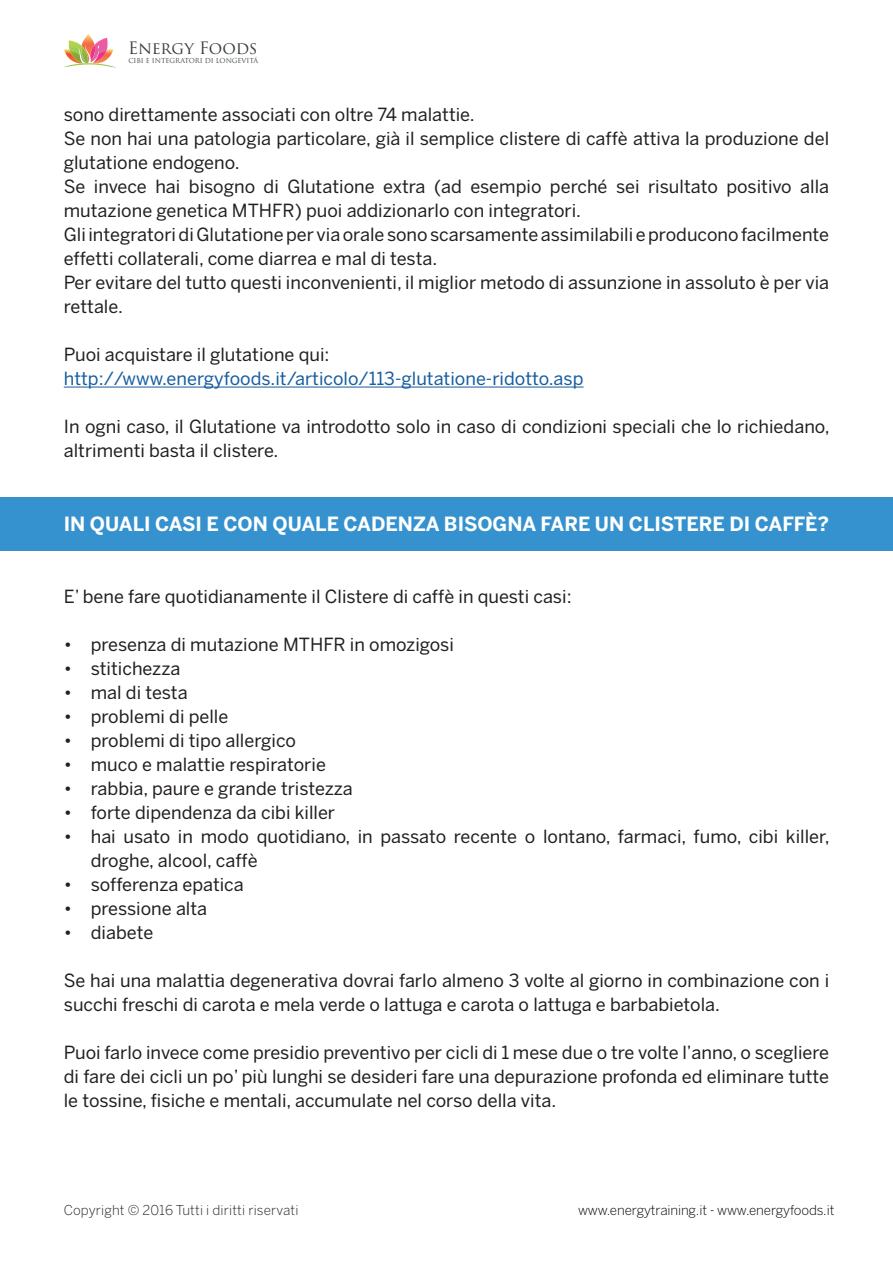
<style>
.page{position:relative;width:893px;height:1263px;background:#fff}
.page>*{position:absolute;margin:0;border:0;box-sizing:border-box;transform-origin:0 0}
.Normale{font:700 19.5px "Benton Sans";color:#fff}
.Normale-2{font:18px/24px "Benton Sans";color:#231f20}
.Normale-3{font:18px "Benton Sans";color:#175d9e}
.t1{font:16.65px "Trajan Pro 3";letter-spacing:-.015em;color:#3b3f41}
.t2{font:300 13.5px "Benton Sans";letter-spacing:-.01em;color:#000}
.t3{font:300 13.5px "Benton Sans";letter-spacing:.01em;color:#231f20}
.t4{font:6.75px "Trajan Pro 3";letter-spacing:-.01em;color:#3b3f41}
</style>
<div class="page">
<svg style="left:64px;top:34px;width:52px;height:34px"></svg>
<hr style="left:64px;top:387px;width:520px;height:1px;background:#175d9e">
<div style="left:0;top:497px;width:893px;height:54px;background:#3592cf"></div>
<p class="t1" style="left:128px;top:36px;width:131px">Energy Foods</p>
<p class="t4" style="left:128px;top:55px;width:131px">CIBI E INTEGRATORI DI LONGEVITÁ</p>
<p class="Normale-2" style="left:64px;top:102px;width:412px">sono direttamente associati con oltre 74 malattie.</p>
<p class="Normale-2" style="left:64px;top:126px;width:767px">Se non hai una patologia particolare, già il semplice clistere di caffè attiva la produzione del glutatione endogeno.</p>
<p class="Normale-2" style="left:64px;top:174px;width:767px">Se invece hai bisogno di Glutatione extra (ad esempio perché sei risultato positivo alla mutazione genetica MTHFR) puoi addizionarlo con integratori.</p>
<p class="Normale-2" style="left:64px;top:222px;width:767px">Gli integratori di Glutatione per via orale sono scarsamente assimilabili e producono facilmente effetti collaterali, come diarrea e mal di testa.</p>
<p class="Normale-2" style="left:64px;top:270px;width:767px">Per evitare del tutto questi inconvenienti, il miglior metodo di assunzione in assoluto è per via rettale.</p>
<p class="Normale-2" style="left:64px;top:342px;width:267px">Puoi acquistare il glutatione qui:</p>
<p class="Normale-3" style="left:64px;top:367px;width:521px">http://www.energyfoods.it/articolo/113-glutatione-ridotto.asp</p>
<p class="Normale-2" style="left:64px;top:414px;width:767px">In ogni caso, il Glutatione va introdotto solo in caso di condizioni speciali che lo richiedano, altrimenti basta il clistere.</p>
<p class="Normale" style="left:64px;top:512px;width:767px">IN QUALI CASI E CON QUALE CADENZA BISOGNA FARE UN CLISTERE DI CAFFÈ?</p>
<p class="Normale-2" style="left:64px;top:584px;width:509px">E’ bene fare quotidianamente il Clistere di caffè in questi casi:</p>
<p class="Normale-2" style="left:64px;top:632px;width:392px">• presenza di mutazione MTHFR in omozigosi</p>
<p class="Normale-2" style="left:64px;top:656px;width:118px">• stitichezza</p>
<p class="Normale-2" style="left:64px;top:680px;width:125px">• mal di testa</p>
<p class="Normale-2" style="left:64px;top:704px;width:166px">• problemi di pelle</p>
<p class="Normale-2" style="left:64px;top:728px;width:234px">• problemi di tipo allergico</p>
<p class="Normale-2" style="left:64px;top:752px;width:264px">• muco e malattie respiratorie</p>
<p class="Normale-2" style="left:64px;top:776px;width:291px">• rabbia, paure e grande tristezza</p>
<p class="Normale-2" style="left:64px;top:800px;width:273px">• forte dipendenza da cibi killer</p>
<p class="Normale-2" style="left:91px;top:824px;width:740px;text-indent:-27px">• hai usato in modo quotidiano, in passato recente o lontano, farmaci, fumo, cibi killer, droghe, alcool, caffè</p>
<p class="Normale-2" style="left:64px;top:872px;width:181px">• sofferenza epatica</p>
<p class="Normale-2" style="left:64px;top:896px;width:145px">• pressione alta</p>
<p class="Normale-2" style="left:64px;top:920px;width:91px">• diabete</p>
<p class="Normale-2" style="left:64px;top:968px;width:767px">Se hai una malattia degenerativa dovrai farlo almeno 3 volte al giorno in combinazione con i succhi freschi di carota e mela verde o lattuga e carota o lattuga e barbabietola.</p>
<p class="Normale-2" style="left:64px;top:1040px;width:767px;text-align:justify">Puoi farlo invece come presidio preventivo per cicli di 1 mese due o tre volte l’anno, o scegliere di fare dei cicli un po’ più lunghi se desideri fare una depurazione profonda ed eliminare tutte le tossine, fisiche e mentali, accumulate nel corso della vita.</p>
<p class="t3" style="left:64px;top:1202px;width:236px">Copyright © 2016 Tutti i diritti riservati</p>
<p class="t2" style="left:578px;top:1202px;width:258px">www.energytraining.it - www.energyfoods.it</p>
</div>
